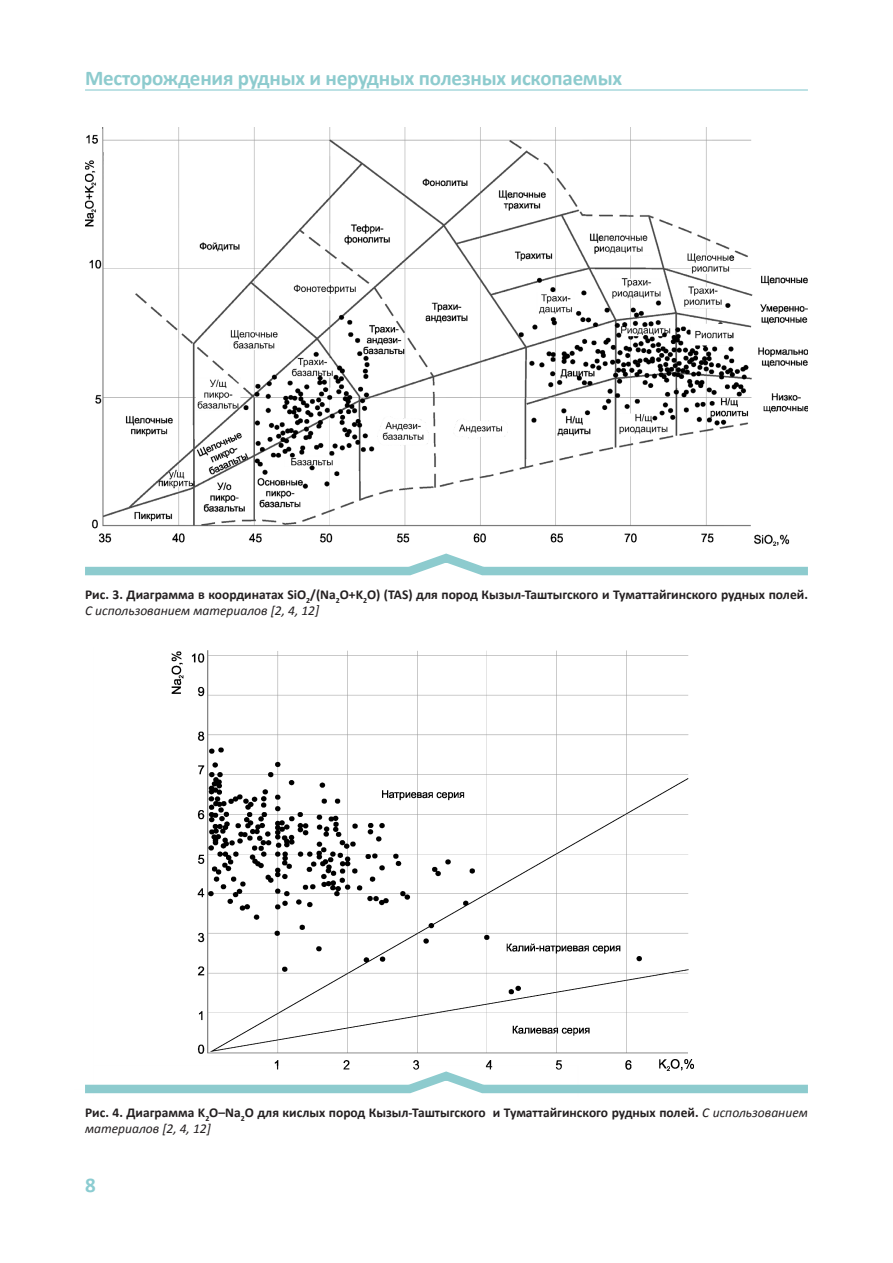
<style>
.page{position:relative;width:893px;height:1263px;background:#fff}
.page>*{position:absolute;margin:0;border:0;box-sizing:border-box;transform-origin:0 0}
.t1{font:700 21px "Calibri";letter-spacing:-.01em;color:#8dcbce}
.t2{font:700 21px "Calibri";color:#8bccd1}
.t3{font:700 13.5px/16.2px "Calibri";color:#231f20}
.s1{font-weight:400;font-style:italic}
</style>
<div class="page">
<hr style="left:85px;top:89px;width:723px;height:2px;background:#8bccd1">
<img style="left:85px;top:128px;width:723px;height:418px">
<svg style="left:85px;top:553px;width:723px;height:23px"></svg>
<img style="left:171px;top:650px;width:522px;height:417px">
<svg style="left:85px;top:1067px;width:723px;height:27px"></svg>
<h1 class="t1" style="left:85px;top:65px;width:538px">Месторождения рудных и нерудных полезных ископаемых</h1>
<p class="t3" style="left:85px;top:586px;width:724px">Рис. 3. Диаграмма в координатах SiO<sub>2</sub>/(Na<sub>2</sub>O+K<sub>2</sub>O) (TAS) для пород Кызыл-Таштыгского и Туматтайгинского рудных полей.<br><span class="s1">С использованием материалов [2, 4, 12]</span></p>
<p class="t3" style="left:85px;top:1104px;width:724px">Рис. 4. Диаграмма K<sub>2</sub>O–Na<sub>2</sub>O для кислых пород Кызыл-Таштыгского и Туматтайгинского рудных полей. <span class="s1">С использованием материалов [2, 4, 12]</span></p>
<h1 class="t2" style="left:85px;top:1171px;width:12px">8</h1>
</div>
